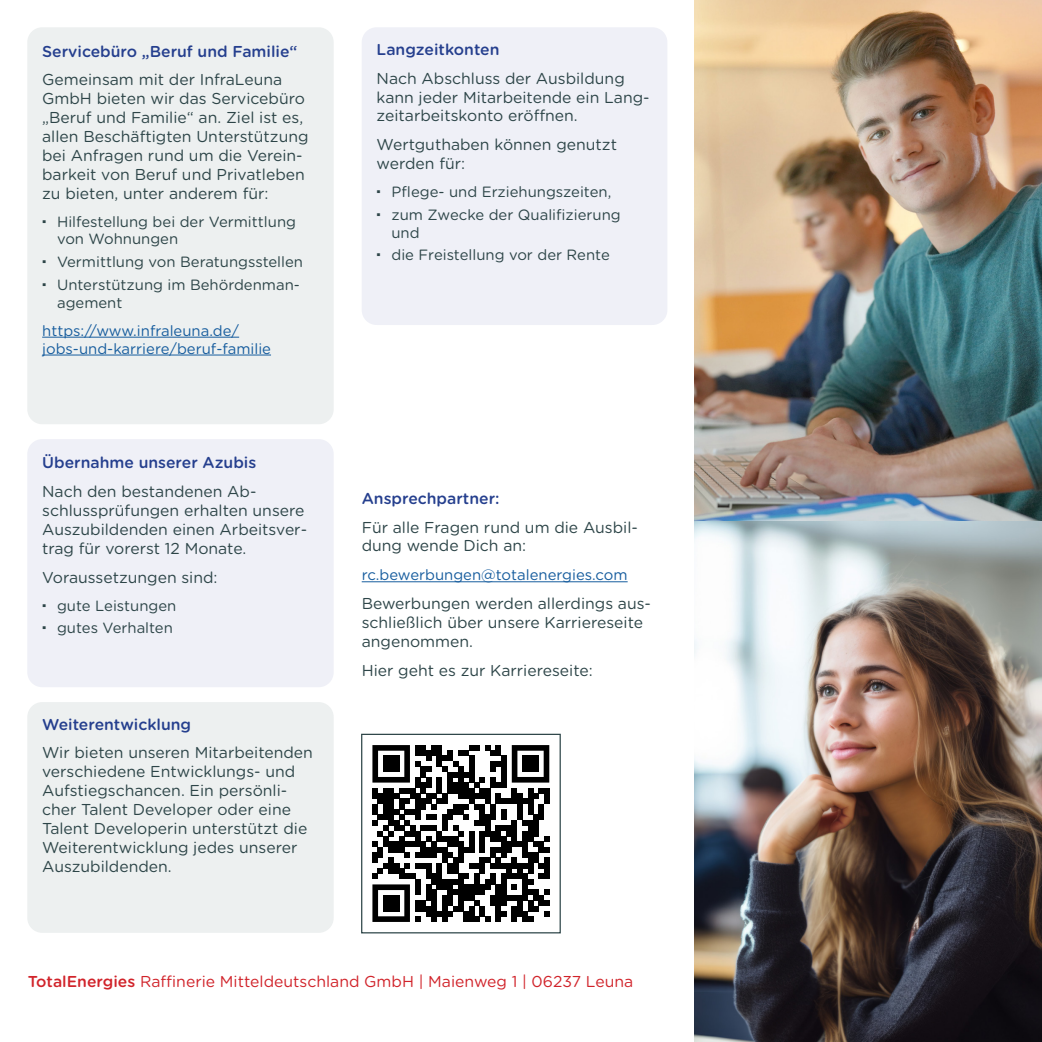
<style>
.page{position:relative;width:1042px;height:1042px;background:#fff}
.page>*{position:absolute;margin:0;border:0;box-sizing:border-box;transform-origin:0 0}
.t1{font:15.75px/18.9px "Gotham Rounded";color:#2d4548}
.t2{font:500 15.75px "Gotham Rounded";color:#253f8e}
.t3{font:15.75px "Gotham Rounded";color:#d1232a}
.t4{font:14.88px/22.8px "Gotham Rounded";color:#2d4548}
.t5{font:14.88px/17.8px "Gotham Rounded";color:#175d9e}
.s1{font-weight:500}
</style>
<div class="page">
<img style="left:694px;top:0;width:348px;height:1042px">
<div style="left:27px;top:27px;width:307px;height:397px;background:#edf0f0;border-radius:15px"></div>
<hr style="left:42px;top:337px;width:197px;height:1px;background:#175d9e">
<hr style="left:42px;top:355px;width:229px;height:1px;background:#175d9e">
<div style="left:362px;top:27px;width:305px;height:298px;background:#eff0f7;border-radius:15px"></div>
<div style="left:27px;top:702px;width:307px;height:231px;background:#edf0f0;border-radius:15px"></div>
<div style="left:27px;top:439px;width:307px;height:248px;background:#eff0f7;border-radius:15px"></div>
<hr style="left:362px;top:581px;width:266px;height:1px;background:#175d9e">
<svg style="left:372px;top:745px;width:177px;height:177px"></svg>
<div style="left:383px;top:756px;width:16px;height:16px;background:#000"></div>
<div style="left:522px;top:756px;width:16px;height:16px;background:#000"></div>
<div style="left:383px;top:895px;width:16px;height:16px;background:#000"></div>
<div style="left:361px;top:734px;width:200px;height:199px;border:1px solid #2d4548"></div>
<p class="t2" style="left:42px;top:40px;width:257px">Servicebüro „Beruf und Familie“</p>
<p class="t1" style="left:42px;top:70px;width:268px">Gemeinsam mit der InfraLeuna<br>GmbH bieten wir das Servicebüro „Beruf und Familie“ an. Ziel ist es, allen Beschäftigten Unterstützung bei Anfragen rund um die Verein&shy;barkeit von Beruf und Privatleben zu bieten, unter anderem für:</p>
<p class="t4" style="left:57px;top:212px;width:240px;line-height:17.8px">Hilfestellung bei der Vermittlung von Wohnungen</p>
<p class="t4" style="left:57px;top:250px;width:247px">Vermittlung von Beratungsstellen<br>Unterstützung im Behördenman-</p>
<p class="t4" style="left:57px;top:291px;width:67px">agement</p>
<p class="t5" style="left:42px;top:321px;width:230px">https://www.infraleuna.de/ jobs-und-karriere/beruf-familie</p>
<p class="t2" style="left:42px;top:451px;width:216px">Übernahme unserer Azubis</p>
<p class="t1" style="left:42px;top:481px;width:266px">Nach den bestandenen Ab&shy;schlussprüfungen erhalten unsere<br>Auszubildenden einen Arbeitsver&shy;trag für vorerst 12 Monate.</p>
<p class="t1" style="left:42px;top:567px;width:177px">Voraussetzungen sind:</p>
<p class="t4" style="left:57px;top:593px;width:121px">gute Leistungen gutes Verhalten</p>
<p class="t2" style="left:42px;top:713px;width:150px">Weiterentwicklung</p>
<p class="t1" style="left:42px;top:743px;width:272px">Wir bieten unseren Mitarbeitenden verschiedene Entwicklungs- und<br>Aufstiegschancen. Ein persönli&shy;cher Talent Developer oder eine<br>Talent Developerin unterstützt die<br>Weiterentwicklung jedes unserer<br>Auszubildenden.</p>
<p class="t2" style="left:377px;top:38px;width:124px">Langzeitkonten</p>
<p class="t1" style="left:377px;top:68px;width:274px">Nach Abschluss der Ausbildung kann jeder Mitarbeitende ein Lang&shy;zeitarbeitskonto eröffnen.</p>
<p class="t1" style="left:377px;top:134px;width:242px">Wertguthaben können genutzt werden für:</p>
<p class="t4" style="left:391px;top:180px;width:231px">Pflege- und Erziehungszeiten, zum Zwecke der Qualifizierung</p>
<p class="t4" style="left:391px;top:220px;width:220px">und<br>die Freistellung vor der Rente</p>
<p class="t2" style="left:362px;top:487px;width:139px">Ansprechpartner:</p>
<p class="t1" style="left:362px;top:517px;width:278px">Für alle Fragen rund um die Ausbil&shy;dung wende Dich an:</p>
<p class="t5" style="left:362px;top:565px;width:267px">rc.bewerbungen@totalenergies.com</p>
<p class="t1" style="left:362px;top:593px;width:291px">Bewerbungen werden allerdings aus&shy;schließlich über unsere Karriereseite angenommen.</p>
<p class="t1" style="left:362px;top:660px;width:233px">Hier geht es zur Karriereseite:</p>
<p class="t3" style="left:28px;top:971px;width:607px"><span class="s1">TotalEnergies</span> Raffinerie Mitteldeutschland GmbH | Maienweg 1 | 06237 Leuna</p>
</div>
